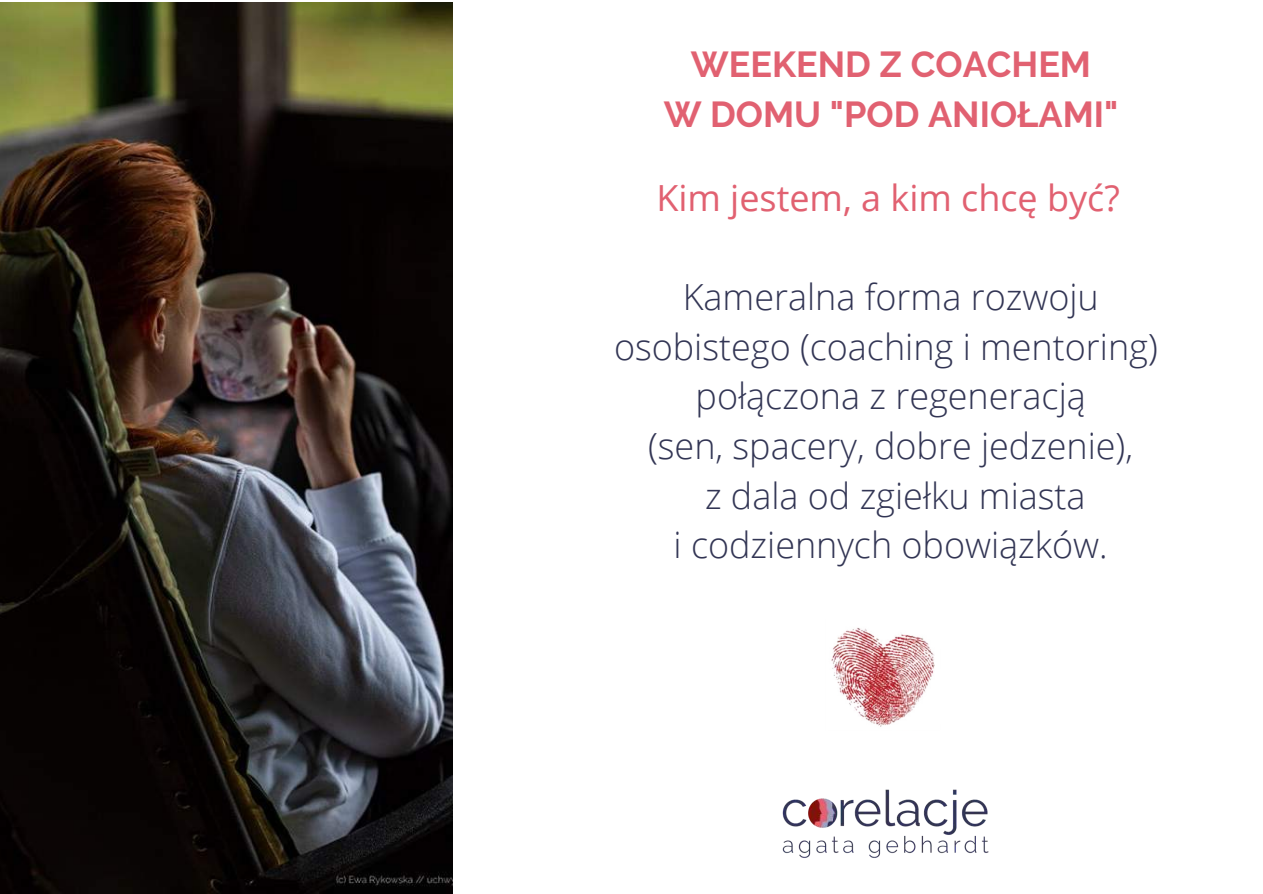
<style>
.page{position:relative;width:1263px;height:894px;background:#fff}
.page>*{position:absolute;margin:0;border:0;box-sizing:border-box;transform-origin:0 0}
.t1{font:300 36px/49.5px "Open Sans";color:#323554;text-align:center}
.t2{font:700 36px/50.2px "Raleway";color:#e16171;text-align:center}
.t3{font:36px "Open Sans";color:#e16171}
</style>
<div class="page">
<img style="left:831px;top:627px;width:104px;height:100px">
<img style="left:782px;top:789px;width:207px;height:69px">
<img style="left:0;top:2px;width:452px;height:891px">
<p class="t2" style="left:664px;top:39px;width:456px">WEEKEND Z COACHEM<br>W DOMU "POD ANIOŁAMI"</p>
<p class="t3" style="left:656px;top:172px;width:465px">Kim jestem, a kim chcę być?</p>
<p class="t1" style="left:614px;top:271px;width:545px">Kameralna forma rozwoju osobistego (coaching i mentoring) połączona z regeneracją<br>(sen, spacery, dobre jedzenie),<br>z dala od zgiełku miasta<br>i codziennych obowiązków.</p>
</div>
